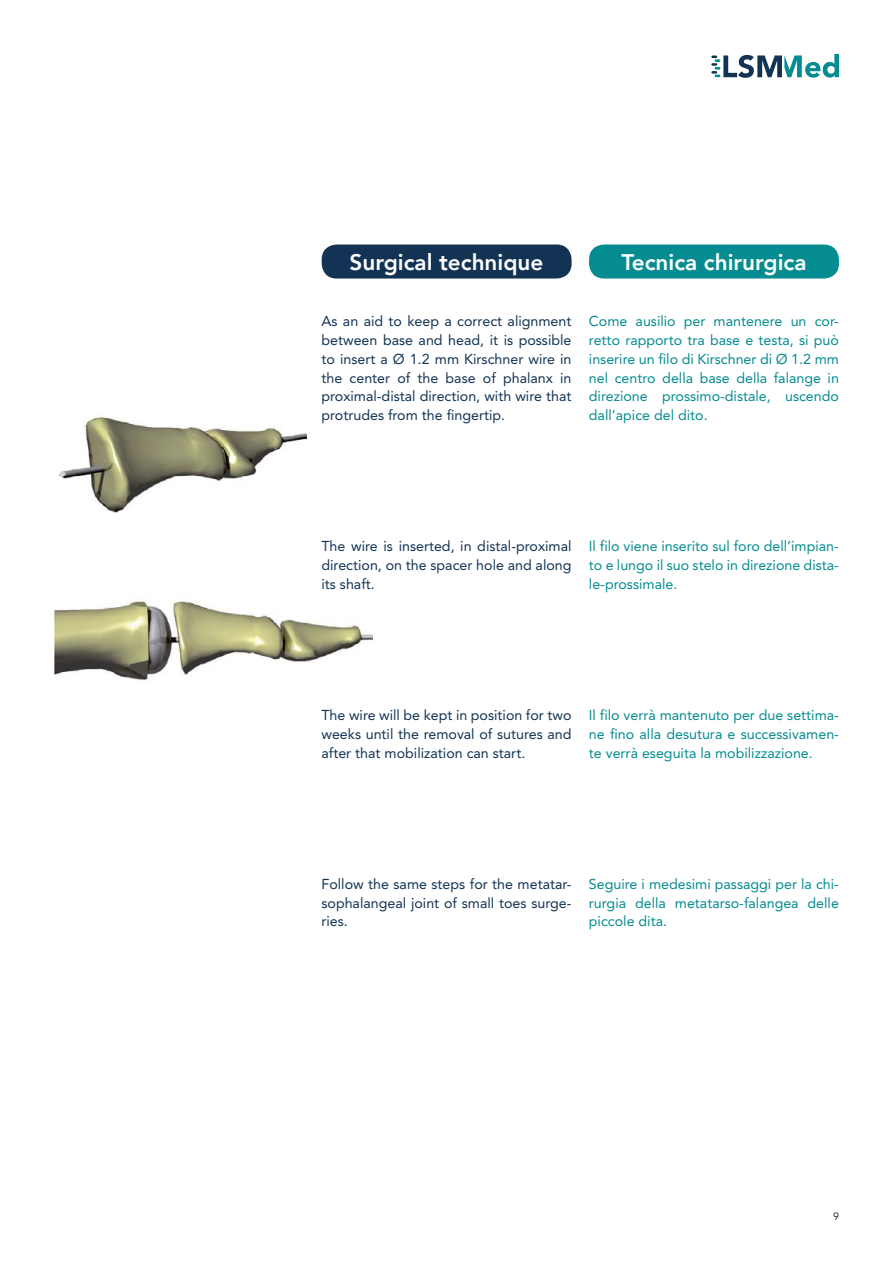
<style>
.page{position:relative;width:893px;height:1263px;background:#fff}
.page>*{position:absolute;margin:0;border:0;box-sizing:border-box;transform-origin:0 0}
.t1{font:800 22.5px "Avenir";color:#fff}
.t2{font:14.25px/18.8px "Avenir";color:#058c91;text-align:justify}
.t3{font:14.25px/18.8px "Avenir";color:#123354;text-align:justify}
.t4{font:300 10.5px "Avenir";color:#000}
</style>
<div class="page">
<img style="left:58px;top:416px;width:248px;height:97px">
<svg style="left:711px;top:54px;width:128px;height:24px"></svg>
<img style="left:54px;top:601px;width:319px;height:80px">
<div style="left:589px;top:244px;width:250px;height:35px;background:#058c91;border-radius:15px"></div>
<div style="left:322px;top:244px;width:250px;height:35px;background:#123354;border-radius:15px"></div>
<h1 class="t1" style="left:350px;top:245px;width:195px">Surgical technique</h1>
<p class="t3" style="left:321px;top:312px;width:252px">As an aid to keep a correct alignment between base and head, it is possible to insert a Ø 1.2 mm Kirschner wire in the center of the base of phalanx in proximal-distal direction, with wire that protrudes from the fingertip.</p>
<h1 class="t1" style="left:621px;top:245px;width:187px">Tecnica chirurgica</h1>
<p class="t2" style="left:589px;top:312px;width:252px">Come ausilio per mantenere un cor&shy;retto rapporto tra base e testa, si può inserire un filo di Kirschner di Ø 1.2 mm nel centro della base della falange in direzione prossimo-distale, uscendo dall’apice del dito.</p>
<p class="t3" style="left:321px;top:537px;width:252px">The wire is inserted, in distal-proximal direction, on the spacer hole and along its shaft.</p>
<p class="t2" style="left:589px;top:537px;width:252px">Il filo viene inserito sul foro dell’impian&shy;to e lungo il suo stelo in direzione dista&shy;le-prossimale.</p>
<p class="t3" style="left:321px;top:706px;width:252px">The wire will be kept in position for two weeks until the removal of sutures and after that mobilization can start.</p>
<p class="t2" style="left:589px;top:706px;width:252px">Il filo verrà mantenuto per due settima&shy;ne fino alla desutura e successivamen&shy;te verrà eseguita la mobilizzazione.</p>
<p class="t3" style="left:321px;top:875px;width:252px">Follow the same steps for the metatar&shy;sophalangeal joint of small toes surge&shy;ries.</p>
<p class="t2" style="left:589px;top:875px;width:252px">Seguire i medesimi passaggi per la chi&shy;rurgia della metatarso-falangea delle piccole dita.</p>
<p class="t4" style="left:833px;top:1210px;width:7px">9</p>
</div>
